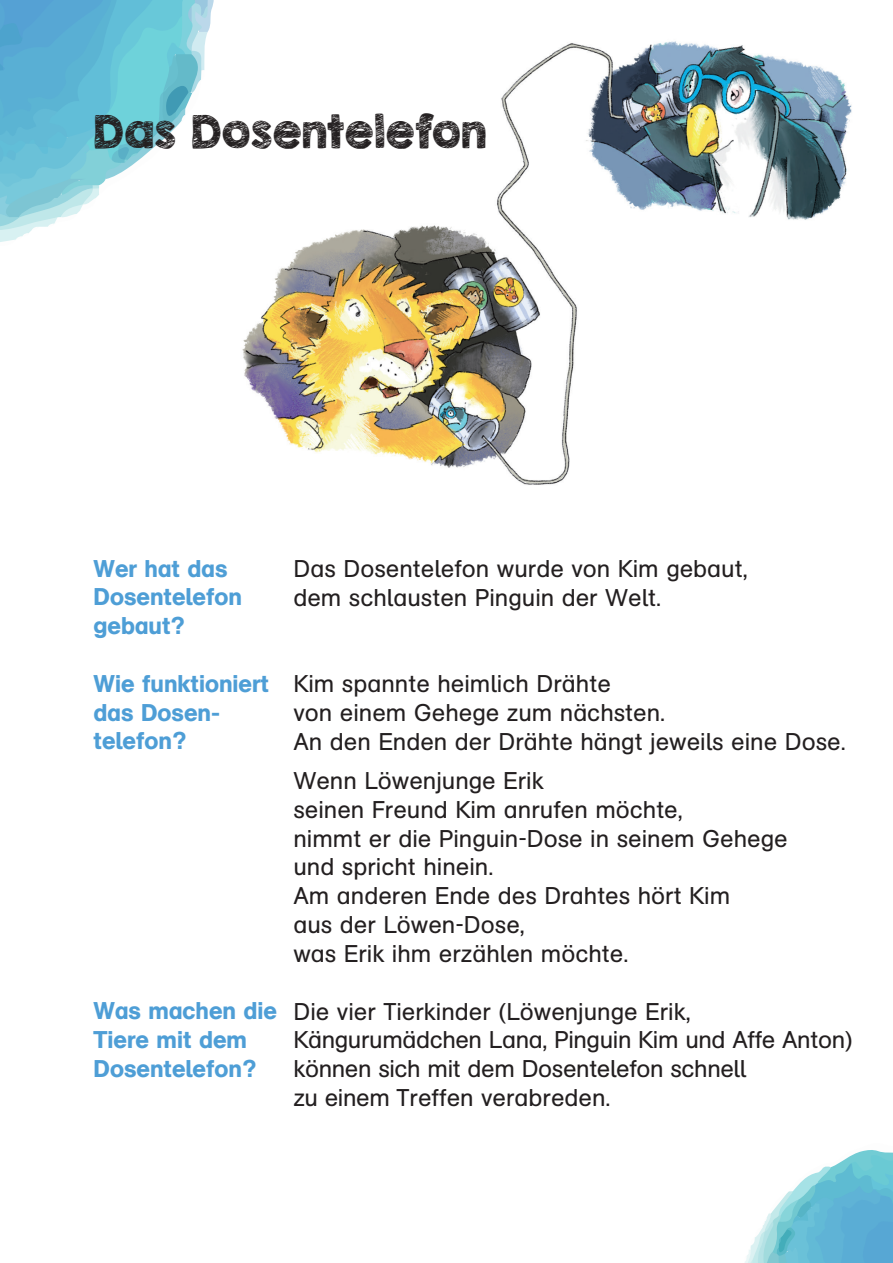
<style>
.page{position:relative;width:893px;height:1263px;background:#fff}
.page>*{position:absolute;margin:0;border:0;box-sizing:border-box;transform-origin:0 0}
.t1{font:45px "KG Broken Vessels Sketch";color:#231f20}
.t2{font:24px/28.8px "Grund Schul Grotesk BQ";color:#231f20}
.t3{font:500 24px/28.8px "Grund Schul Grotesk BQ";color:#4e9ed6}
</style>
<div class="page">
<img style="left:242px;top:41px;width:610px;height:444px">
<svg style="left:0;top:0;width:214px;height:242px"></svg>
<svg style="left:745px;top:1150px;width:148px;height:113px"></svg>
<h1 class="t1" style="left:94px;top:104px;width:395px">Das Dosentelefon</h1>
<p class="t3" style="left:94px;top:554px;width:150px">Wer hat das<br>Dosentelefon gebaut?</p>
<p class="t3" style="left:94px;top:669px;width:177px">Wie funktioniert das Dosen&shy;telefon?</p>
<p class="t3" style="left:94px;top:996px;width:185px">Was machen die<br>Tiere mit dem<br>Dosentelefon?</p>
<p class="t2" style="left:293px;top:556px;width:456px">Das Dosentelefon wurde von Kim gebaut, dem schlausten Pinguin der Welt.</p>
<p class="t2" style="left:293px;top:671px;width:554px">Kim spannte heimlich Drähte<br>von einem Gehege zum nächsten.<br>An den Enden der Drähte hängt jeweils eine Dose.</p>
<p class="t2" style="left:293px;top:768px;width:496px">Wenn Löwenjunge Erik<br>seinen Freund Kim anrufen möchte,<br>nimmt er die Pinguin-Dose in seinem Gehege und spricht hinein.<br>Am anderen Ende des Drahtes hört Kim<br>aus der Löwen-Dose,<br>was Erik ihm erzählen möchte.</p>
<p class="t2" style="left:293px;top:999px;width:561px">Die vier Tierkinder (Löwenjunge Erik, Kängurumädchen Lana, Pinguin Kim und Affe Anton) können sich mit dem Dosentelefon schnell<br>zu einem Treffen verabreden.</p>
</div>
